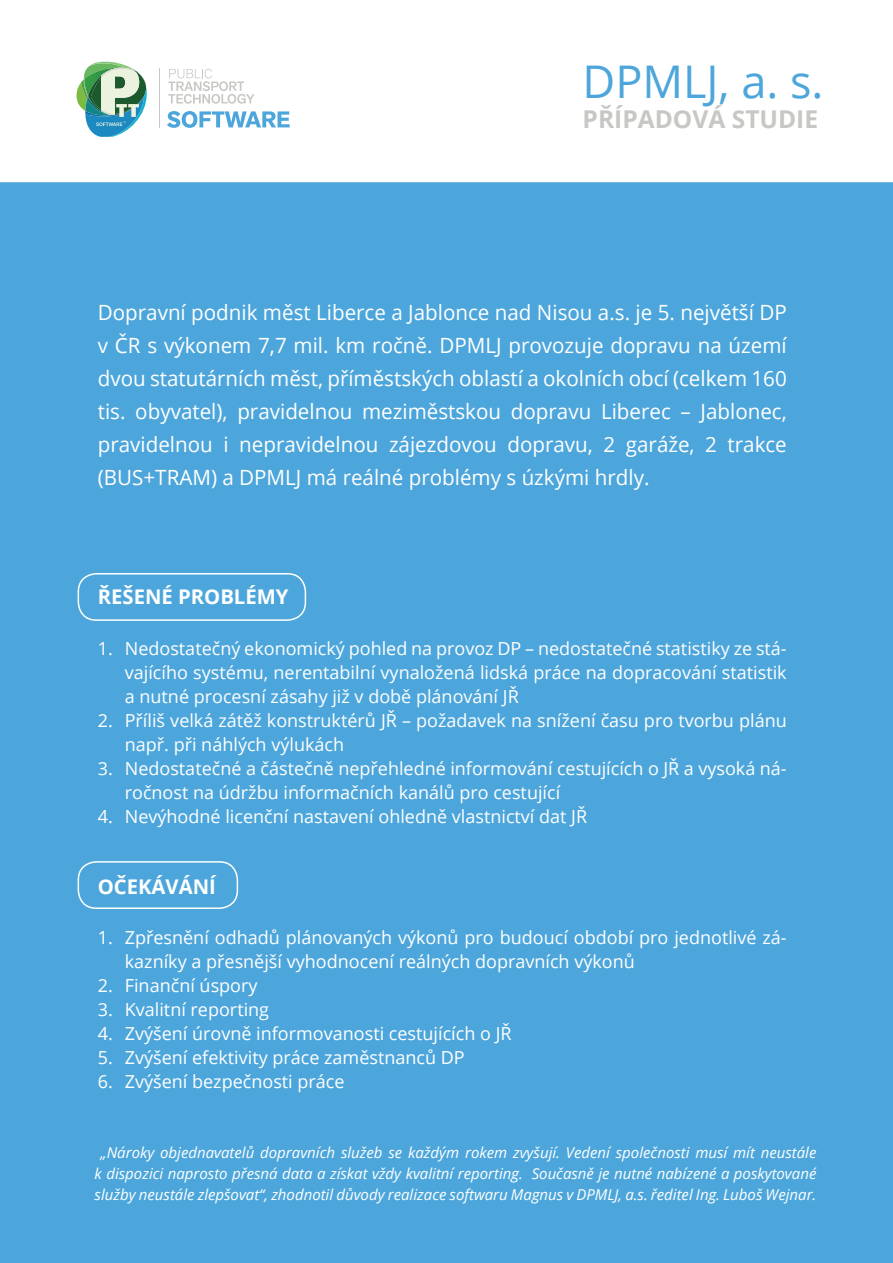
<style>
.page{position:relative;width:893px;height:1263px;background:#fff}
.page>*{position:absolute;margin:0;border:0;box-sizing:border-box;transform-origin:0 0}
.t1{font:45px "Open Sans";color:#4da6db}
.t2{font:700 24.6px "Open Sans";color:#c7c7c4}
.t3{font:21px/33px "Open Sans";color:#fff;text-align:justify}
.t4{font:700 20.25px "Open Sans";color:#fff}
.t5{font:18px/24px "Open Sans";color:#fff}
.t6{font:italic 15px/21px "Open Sans";color:#fff;text-align:center}
</style>
<div class="page">
<div style="left:0;top:182px;width:893px;height:1081px;background:#4da6db"></div>
<svg style="left:167px;top:111px;width:123px;height:17px"></svg>
<svg style="left:168px;top:69px;width:86px;height:35px"></svg>
<hr style="left:159px;top:68px;width:1px;height:60px;background:#c7c7c4">
<svg style="left:77px;top:62px;width:70px;height:75px"></svg>
<div style="left:78px;top:573px;width:228px;height:48px;border:2px solid #fff;border-radius:18px"></div>
<div style="left:78px;top:861px;width:160px;height:48px;border:2px solid #fff;border-radius:18px"></div>
<p class="t1" style="left:583px;top:51px;width:242px">DPMLJ, a. s.</p>
<p class="t2" style="left:583px;top:101px;width:237px">PŘÍPADOVÁ STUDIE</p>
<p class="t3" style="left:98px;top:296px;width:690px">Dopravní podnik měst Liberce a Jablonce nad Nisou a.s. je 5. největší DP v ČR s výkonem 7,7 mil. km ročně. DPMLJ provozuje dopravu na území dvou statutárních měst, příměstských oblastí a okolních obcí (celkem 160 tis. obyvatel), pravidelnou meziměstskou dopravu Liberec – Jablonec, pravidelnou i nepravidelnou zájezdovou dopravu, 2 garáže, 2 trakce (BUS+TRAM) a DPMLJ má reálné problémy s úzkými hrdly.</p>
<p class="t4" style="left:98px;top:583px;width:192px">ŘEŠENÉ PROBLÉMY</p>
<p class="t5" style="left:125px;top:635px;width:663px;text-align:justify;text-indent:-27px">1. Nedostatečný ekonomický pohled na provoz DP – nedostatečné statistiky ze stá&shy;vajícího systému, nerentabilní vynaložená lidská práce na dopracování statistik a nutné procesní zásahy již v době plánování JŘ</p>
<p class="t5" style="left:125px;top:707px;width:663px;text-indent:-27px">2. Příliš velká zátěž konstruktérů JŘ – požadavek na snížení času pro tvorbu plánu např. při náhlých výlukách</p>
<p class="t5" style="left:125px;top:755px;width:663px;text-indent:-27px">3. Nedostatečné a částečně nepřehledné informování cestujících o JŘ a vysoká ná&shy;ročnost na údržbu informačních kanálů pro cestující</p>
<p class="t5" style="left:98px;top:803px;width:491px">4. Nevýhodné licenční nastavení ohledně vlastnictví dat JŘ</p>
<p class="t4" style="left:98px;top:872px;width:120px">OČEKÁVÁNÍ</p>
<p class="t5" style="left:125px;top:925px;width:663px;text-indent:-27px">1. Zpřesnění odhadů plánovaných výkonů pro budoucí období pro jednotlivé zá&shy;kazníky a přesnější vyhodnocení reálných dopravních výkonů</p>
<p class="t5" style="left:98px;top:973px;width:161px">2. Finanční úspory</p>
<p class="t5" style="left:98px;top:997px;width:173px">3. Kvalitní reporting</p>
<p class="t5" style="left:98px;top:1021px;width:415px">4. Zvýšení úrovně informovanosti cestujících o JŘ</p>
<p class="t5" style="left:98px;top:1045px;width:368px">5. Zvýšení efektivity práce zaměstnanců DP</p>
<p class="t5" style="left:98px;top:1069px;width:248px">6. Zvýšení bezpečnosti práce</p>
<p class="t6" style="left:95px;top:1141px;width:723px">„Nároky objednavatelů dopravních služeb se každým rokem zvyšují. Vedení společnosti musí mít neustále k dispozici naprosto přesná data a získat vždy kvalitní reporting. Současně je nutné nabízené a poskytované služby neustále zlepšovat“, zhodnotil důvody realizace softwaru Magnus v DPMLJ, a.s. ředitel Ing. Luboš Wejnar.</p>
</div>
